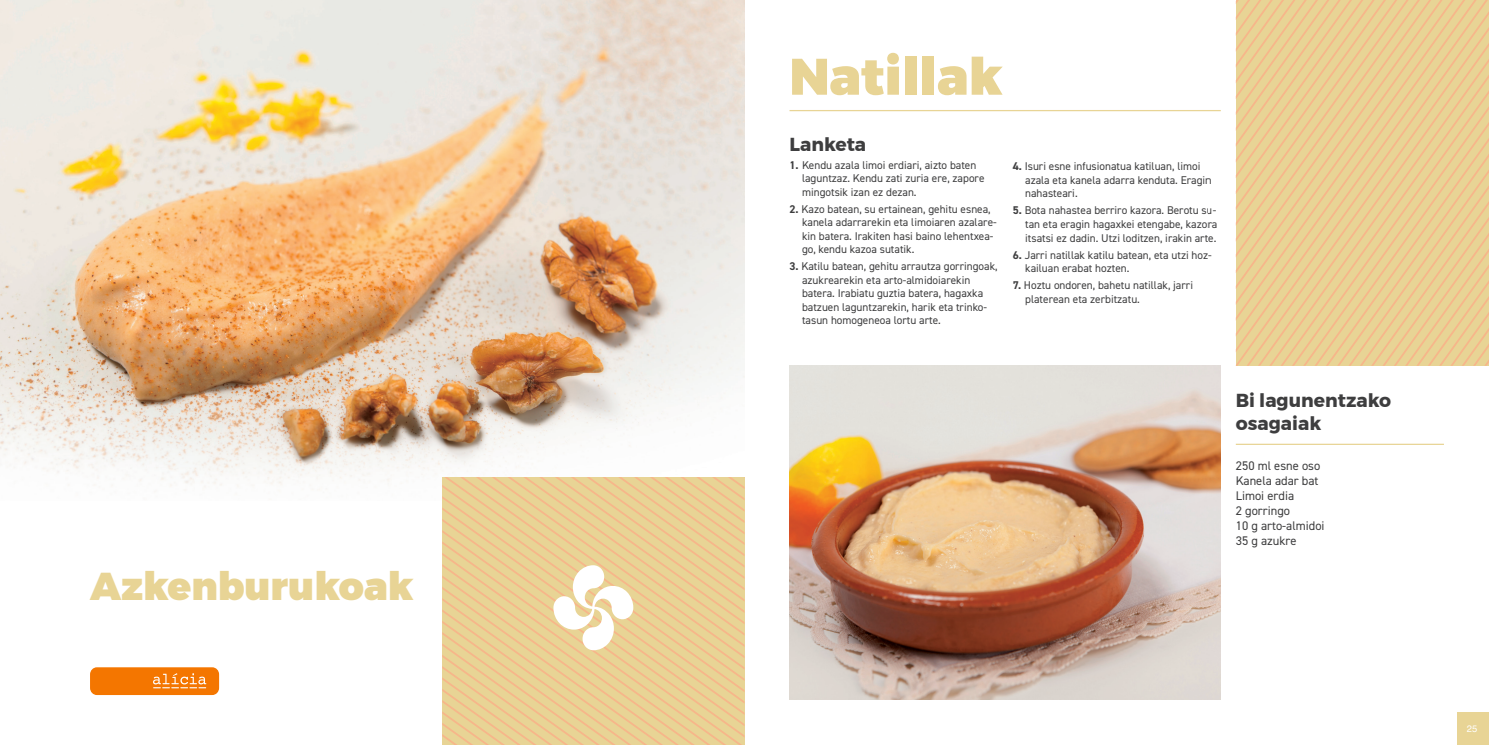
<style>
.page{position:relative;width:1489px;height:745px;background:#fff}
.page>*{position:absolute;margin:0;border:0;box-sizing:border-box;transform-origin:0 0}
.t1{font:900 51.25px "Montserrat";color:#e8d495}
.t2{font:900 38.75px "Montserrat";color:#e8d495}
.t3{font:700 18.75px/22.5px "Montserrat";color:#3e3e3f}
.t4{font:12.5px "DIN2014";color:#3e3e3f}
.t5{font:11.25px/13.5px "DIN2014";color:#3e3e3f}
.t6{font:9.38px "Helvetica";color:#fff}
.s1{font-weight:700}
</style>
<div class="page">
<div style="left:1457px;top:712px;width:31px;height:32px;background:#e8d495"></div>
<img style="left:0;top:0;width:744px;height:696px">
<svg style="left:90px;top:666px;width:129px;height:28px;background:#f5851c"></svg>
<svg style="left:442px;top:477px;width:302px;height:267px;background:#ebcf96"></svg>
<img style="left:789px;top:365px;width:431px;height:334px">
<svg style="left:1235px;top:0;width:253px;height:365px;background:#ecd29c"></svg>
<hr style="left:1235px;top:443px;width:208px;height:1px;background:#e8d495">
<hr style="left:789px;top:110px;width:431px;height:1px;background:#e8d495">
<p class="t2" style="left:90px;top:554px;width:325px">Azkenburukoak</p>
<p class="t1" style="left:789px;top:34px;width:214px">Natillak</p>
<p class="t3" style="left:789px;top:133px;width:78px">Lanketa</p>
<p class="t5" style="left:802px;top:158px;width:184px;text-indent:-12px"><span class="s1">1.</span> Kendu azala limoi erdiari, aizto baten laguntzaz. Kendu zati zuria ere, zapore mingotsik izan ez dezan.</p>
<p class="t5" style="left:802px;top:202px;width:196px;text-indent:-12px"><span class="s1">2.</span> Kazo batean, su ertainean, gehitu esnea, kanela adarrarekin eta limoiaren azalare&shy;kin batera. Irakiten hasi baino lehentxea&shy;go, kendu kazoa sutatik.</p>
<p class="t5" style="left:802px;top:259px;width:197px;text-indent:-12px"><span class="s1">3.</span> Katilu batean, gehitu arrautza gorringoak, azukrearekin eta arto-almidoiarekin batera. Irabiatu guztia batera, hagaxka batzuen laguntzarekin, harik eta trinko&shy;tasun homogeneoa lortu arte.</p>
<p class="t5" style="left:1025px;top:159px;width:187px;text-indent:-12px"><span class="s1">4.</span> Isuri esne infusionatua katiluan, limoi azala eta kanela adarra kenduta. Eragin nahasteari.</p>
<p class="t5" style="left:1025px;top:203px;width:194px;text-align:justify;text-indent:-12px"><span class="s1">5.</span> Bota nahastea berriro kazora. Berotu su&shy;tan eta eragin hagaxkei etengabe, kazora itsatsi ez dadin. Utzi loditzen, irakin arte.</p>
<p class="t5" style="left:1025px;top:247px;width:188px;text-indent:-12px"><span class="s1">6.</span> Jarri natillak katilu batean, eta utzi hoz&shy;kailuan erabat hozten.</p>
<p class="t5" style="left:1025px;top:278px;width:169px;text-indent:-13px"><span class="s1">7.</span> Hoztu ondoren, bahetu natillak, jarri platerean eta zerbitzatu.</p>
<p class="t3" style="left:1235px;top:389px;width:157px">Bi lagunentzako osagaiak</p>
<p class="t4" style="left:1235px;top:457px;width:86px">250 ml esne oso</p>
<p class="t4" style="left:1235px;top:472px;width:84px">Kanela adar bat</p>
<p class="t4" style="left:1235px;top:487px;width:60px">Limoi erdia</p>
<p class="t4" style="left:1235px;top:502px;width:56px">2 gorringo</p>
<p class="t4" style="left:1235px;top:517px;width:90px">10 g arto-almidoi</p>
<p class="t4" style="left:1235px;top:532px;width:62px">35 g azukre</p>
<p class="t6" style="left:1466px;top:721px;width:12px">25</p>
</div>
